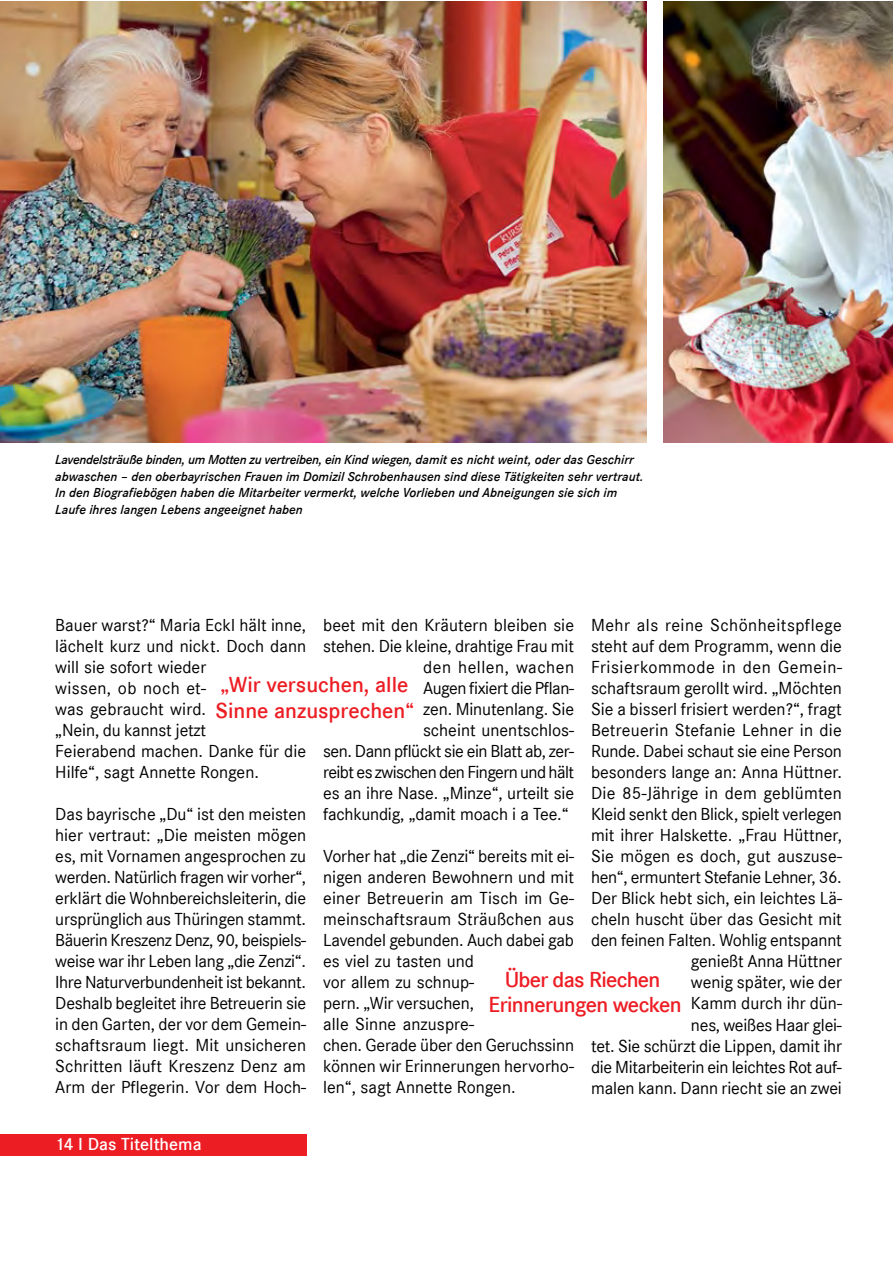
<style>
.page{position:relative;width:893px;height:1263px;background:#fff}
.page>*{position:absolute;margin:0;border:0;box-sizing:border-box;transform-origin:0 0}
.t1{font:600 22.5px/25.2px "Corporate S";letter-spacing:-.015em;color:#ed1d24;text-align:center}
.t2{font:18px/21px "Corporate S";color:#000}
.t3{font:18px "Corporate S";letter-spacing:-.025em;color:#000}
.t4{font:18px "Corporate S";letter-spacing:-.035em;color:#000}
.t5{font:18px "Corporate S";letter-spacing:.03em;color:#000}
.t6{font:600 18px "Corporate S";color:#fff}
.t7{font:italic 600 13.5px/16.5px "Corporate S";color:#000}
</style>
<div class="page">
<img style="left:663px;top:1px;width:229px;height:442px">
<img style="left:0;top:1px;width:646px;height:441px">
<div style="left:0;top:1134px;width:306px;height:22px;background:#ed1d24"></div>
<p class="t7" style="left:55px;top:451px;width:590px">Lavendelsträuße binden, um Motten zu vertreiben, ein Kind wiegen, damit es nicht weint, oder das Geschirr abwaschen – den oberbayrischen Frauen im Domizil Schrobenhausen sind diese Tätigkeiten sehr vertraut.<br>In den Biografiebögen haben die Mitarbeiter vermerkt, welche Vorlieben und Abneigungen sie sich im Laufe ihres langen Lebens angeeignet haben</p>
<p class="t2" style="left:55px;top:614px;width:252px">Bauer warst?“ Maria Eckl hält inne, lächelt kurz und nickt. Doch dann will sie sofort wieder<br>wissen, ob noch et-<br>was gebraucht wird.<br>„Nein, du kannst jetzt<br>Feierabend machen. Danke für die<br>Hilfe“, sagt Annette Rongen.</p>
<p class="t2" style="left:55px;top:803px;width:252px;text-align:justify">Das bayrische „Du“ ist den meisten hier vertraut: „Die meisten mögen es, mit Vornamen angesprochen zu werden. Natürlich fragen wir vorher“, erklärt die Wohnbereichsleiterin, die ursprünglich aus Thüringen stammt.<br>Bäuerin Kreszenz Denz, 90, beispiels&shy;weise war ihr Leben lang „die Zenzi“.<br>Ihre Naturverbundenheit ist bekannt.<br>Deshalb begleitet ihre Betreuerin sie in den Garten, der vor dem Gemein&shy;schaftsraum liegt. Mit unsicheren Schritten läuft Kreszenz Denz am Arm der Pflegerin. Vor dem Hoch-</p>
<p class="t2" style="left:323px;top:614px;width:252px">beet mit den Kräutern bleiben sie</p>
<p class="t2" style="left:323px;top:635px;width:252px">stehen. Die kleine, drahtige Frau mit</p>
<p class="t5" style="left:423px;top:657px;width:152px">den hellen, wachen</p>
<p class="t3" style="left:423px;top:678px;width:152px">Augen fixiert die Pflan-</p>
<p class="t2" style="left:423px;top:698px;width:152px">zen. Minutenlang. Sie</p>
<p class="t2" style="left:423px;top:719px;width:152px">scheint unentschlos-</p>
<p class="t3" style="left:323px;top:741px;width:252px">sen. Dann pflückt sie ein Blatt ab, zer-</p>
<p class="t4" style="left:323px;top:762px;width:252px">reibt es zwischen den Fingern und hält</p>
<p class="t2" style="left:323px;top:783px;width:252px">es an ihre Nase. „Minze“, urteilt sie</p>
<p class="t2" style="left:323px;top:804px;width:247px">fachkundig, „damit moach i a Tee.“</p>
<p class="t2" style="left:323px;top:846px;width:252px">Vorher hat „die Zenzi“ bereits mit ei&shy;nigen anderen Bewohnern und mit einer Betreuerin am Tisch im Ge&shy;meinschaftsraum Sträußchen aus<br>Lavendel gebunden. Auch dabei gab es viel zu tasten und<br>vor allem zu schnup-<br>pern. „Wir versuchen,<br>alle Sinne anzuspre-<br>chen. Gerade über den Geruchssinn können wir Erinnerungen hervorho&shy;len“, sagt Annette Rongen.</p>
<p class="t2" style="left:591px;top:615px;width:252px;text-align:right">Mehr als reine Schönheitspflege steht auf dem Programm, wenn die<br>Frisierkommode in den Gemein&shy;schaftsraum gerollt wird. „Möchten<br>Sie a bisserl frisiert werden?“, fragt<br>Betreuerin Stefanie Lehner in die<br>Runde. Dabei schaut sie eine Person besonders lange an: Anna Hüttner.<br>Die 85-Jährige in dem geblümten<br>Kleid senkt den Blick, spielt verlegen mit ihrer Halskette. „Frau Hüttner,<br>Sie mögen es doch, gut auszuse&shy;hen“, ermuntert Stefanie Lehner, 36.<br>Der Blick hebt sich, ein leichtes Lä&shy;cheln huscht über das Gesicht mit den feinen Falten. Wohlig entspannt genießt Anna Hüttner<br>wenig später, wie der<br>Kamm durch ihr dün-<br>nes, weißes Haar glei-<br>tet. Sie schürzt die Lippen, damit ihr die Mitarbeiterin ein leichtes Rot auf&shy;malen kann. Dann riecht sie an zwei</p>
<p class="t1" style="left:215px;top:672px;width:200px;text-align:left">„Wir versuchen, alle<br>Sinne anzusprechen“</p>
<p class="t1" style="left:489px;top:966px;width:194px">Über das Riechen<br>Erinnerungen wecken</p>
<p class="t6" style="left:55px;top:1133px;width:148px">14 I Das Titelthema</p>
</div>
